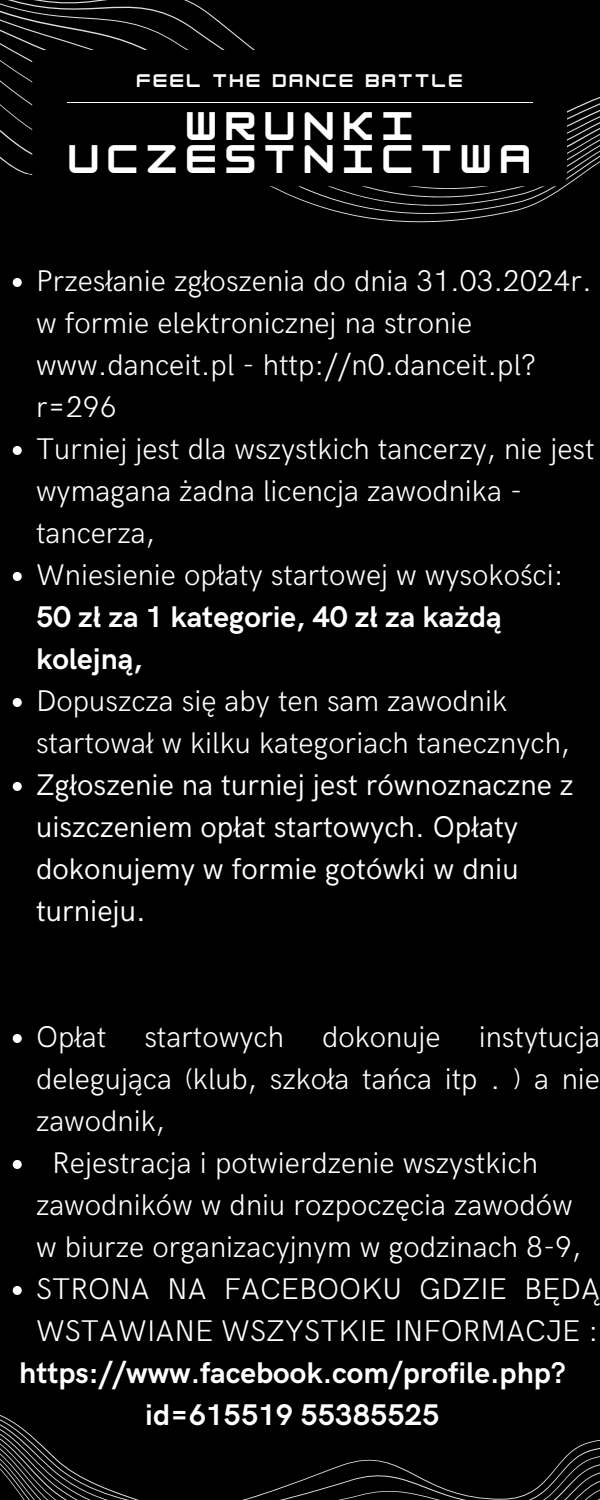
<style>
.page{position:relative;width:600px;height:1500px;background:#000}
.page>*{position:absolute;margin:0;border:0;box-sizing:border-box;transform-origin:0 0}
.t1{font:700 34.9px/33.7px "HK Modular";letter-spacing:.245em;color:#fff;text-align:center}
.t2{font:300 30px/42px "HK Grotesk";color:#fff}
.t3{font:700 30px/42px "HK Grotesk";color:#fff}
.t4{font:30px/42px "HK Grotesk";color:#fff}
.t5{font:700 15.9px "HK Modular";letter-spacing:.165em;color:#fff}
.s1{font-weight:300}
</style>
<div class="page">
<svg style="left:0;top:0;width:600px;height:223px"></svg>
<div style="left:32px;top:50px;width:535px;height:136px;background:#000;border-radius:11px"></div>
<svg style="left:0;top:1415px;width:600px;height:85px"></svg>
<hr style="left:67px;top:102px;width:466px;height:1px;background:#fff">
<svg style="left:13px;top:278px;width:9px;height:9px"></svg>
<svg style="left:13px;top:446px;width:9px;height:9px"></svg>
<svg style="left:13px;top:572px;width:9px;height:9px"></svg>
<svg style="left:13px;top:698px;width:9px;height:9px"></svg>
<svg style="left:13px;top:782px;width:9px;height:9px"></svg>
<svg style="left:13px;top:1034px;width:9px;height:9px"></svg>
<svg style="left:13px;top:1160px;width:9px;height:9px"></svg>
<svg style="left:13px;top:1286px;width:9px;height:9px"></svg>
<p class="t5" style="left:137px;top:71px;width:327px">FEEL THE DANCE BATTLE</p>
<p class="t1" style="left:68px;top:109px;width:464px">WRUNKI<br>UCZESTNICTWA</p>
<h1 class="t2" style="left:36px;top:261px;width:557px">Przesłanie zgłoszenia do dnia 31.03.2024r. w formie elektronicznej na stronie www.danceit.pl - http://n0.danceit.pl? r=296</h1>
<h3 class="t2" style="left:36px;top:429px;width:560px">Turniej jest dla wszystkich tancerzy, nie jest wymagana żadna licencja zawodnika - tancerza,</h3>
<h3 class="t3" style="left:36px;top:555px;width:529px"><span class="s1">Wniesienie opłaty startowej w wysokości:<br></span>50 zł za 1 kategorie, 40 zł za każdą kolejną,</h3>
<h3 class="t2" style="left:36px;top:681px;width:535px">Dopuszcza się aby ten sam zawodnik startował w kilku kategoriach tanecznych,</h3>
<h3 class="t4" style="left:36px;top:765px;width:539px">Zgłoszenie na turniej jest równoznaczne z uiszczeniem opłat startowych. Opłaty dokonujemy w formie gotówki w dniu turnieju.</h3>
<h3 class="t2" style="left:36px;top:1017px;width:72px">Opłat</h3>
<h3 class="t2" style="left:144px;top:1017px;width:141px">startowych</h3>
<h3 class="t2" style="left:322px;top:1017px;width:120px">dokonuje</h3>
<h3 class="t2" style="left:36px;top:1017px;width:565px;text-align:justify;text-indent:443px">instytucja delegująca (klub, szkoła tańca itp . ) a nie zawodnik,</h3>
<h3 class="t2" style="left:36px;top:1143px;width:547px;text-indent:16px">Rejestracja i potwierdzenie wszystkich zawodników w dniu rozpoczęcia zawodów w biurze organizacyjnym w godzinach 8-9,</h3>
<h3 class="t2" style="left:36px;top:1269px;width:564px">STRONA NA FACEBOOKU GDZIE BĘDĄ<br>WSTAWIANE WSZYSTKIE INFORMACJE :</h3>
<h3 class="t3" style="left:19px;top:1353px;width:548px;text-align:center">https://www.facebook.com/profile.php? id=615519 55385525</h3>
</div>
